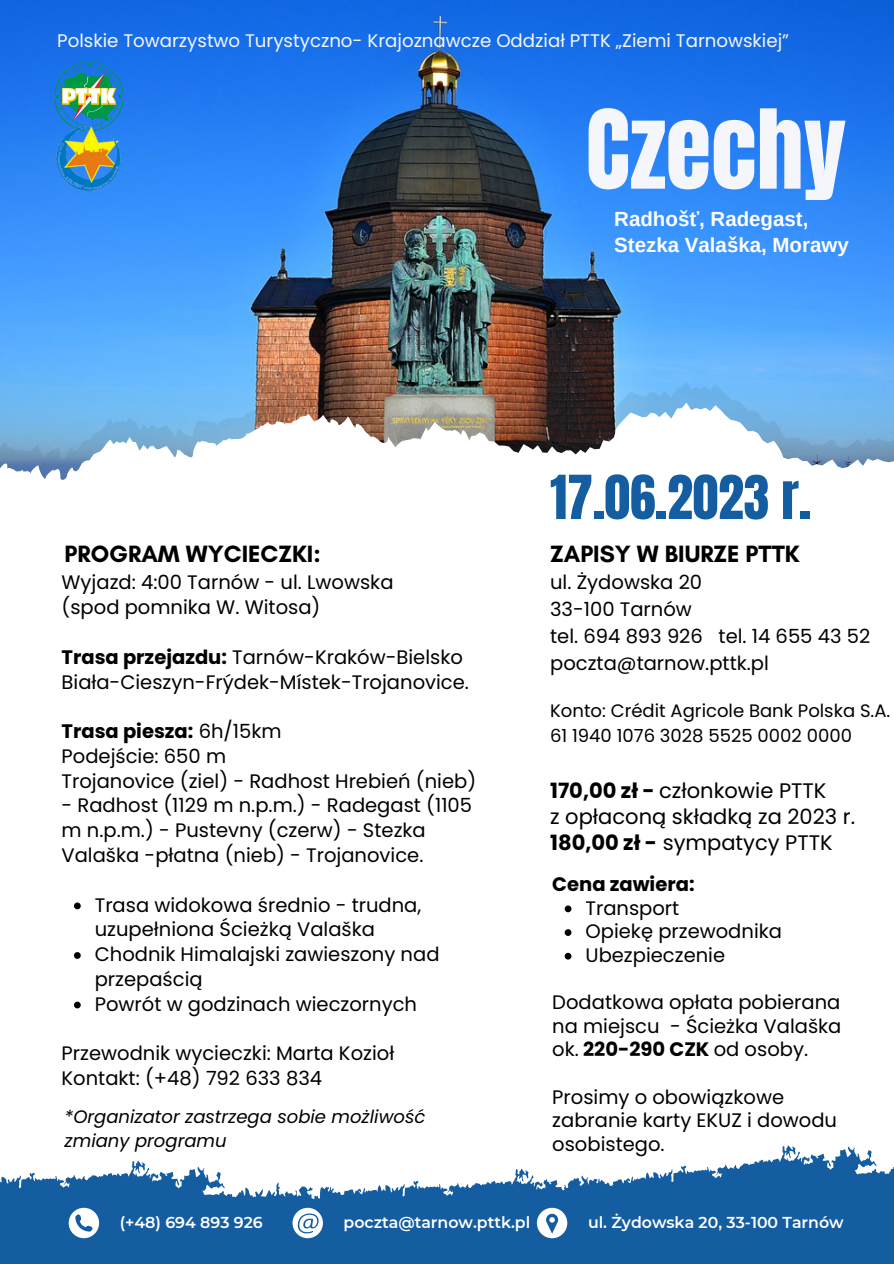
<style>
.page{position:relative;width:894px;height:1264px;background:#fff}
.page>*{position:absolute;margin:0;border:0;box-sizing:border-box;transform-origin:0 0}
.t1{font:92.85px "Anton";color:#f4f6fc}
.t2{font:51.6px "Anton";color:#145da0}
.t3{font:700 24px "Glacial Indifference";color:#000}
.t4{font:21px/26px "Poppins";color:#000}
.t5{font:700 20.4px/26px "Arimo";color:#fff}
.t6{font:19.5px/24.8px "Poppins";color:#000}
.t7{font:700 19.5px "Poppins";color:#000}
.t8{font:18.15px "Poppins";color:#f4f6fc}
.t9{font:18px/24.8px "Poppins";color:#000}
.t10{font:italic 18px/24.8px "Poppins";color:#000}
.t11{font:600 15.75px "Montserrat";color:#fff}
.s1{font-weight:700}
</style>
<div class="page">
<img style="left:0;top:0;width:893px;height:382px">
<img style="left:0;top:382px;width:893px;height:20px">
<svg style="left:0;top:402px;width:893px;height:78px"></svg>
<svg style="left:615px;top:1145px;width:278px;height:118px;fill:#145da0"></svg>
<svg style="left:0;top:1160px;width:615px;height:103px;fill:#145da0"></svg>
<svg style="left:69px;top:1207px;width:30px;height:31px"></svg>
<svg style="left:536px;top:1207px;width:31px;height:31px"></svg>
<svg style="left:292px;top:1207px;width:31px;height:31px"></svg>
<img style="left:54px;top:62px;width:70px;height:69px;border-radius:50%">
<img style="left:54px;top:124px;width:70px;height:70px">
<svg style="left:74px;top:902px;width:7px;height:7px"></svg>
<svg style="left:74px;top:952px;width:7px;height:6px"></svg>
<svg style="left:74px;top:1001px;width:7px;height:7px"></svg>
<svg style="left:564px;top:905px;width:7px;height:7px"></svg>
<svg style="left:564px;top:929px;width:7px;height:6px"></svg>
<svg style="left:564px;top:952px;width:7px;height:7px"></svg>
<p class="t8" style="left:57px;top:28px;width:733px">Polskie Towarzystwo Turystyczno- Krajoznawcze Oddział PTTK „Ziemi Tarnowskiej”</p>
<h1 class="t1" style="left:585px;top:83px;width:262px">Czechy</h1>
<p class="t5" style="left:614px;top:206px;width:236px">Radhošť, Radegast,<br>Stezka Valaška, Morawy</p>
<p class="t3" style="left:65px;top:539px;width:257px">PROGRAM WYCIECZKI:</p>
<p class="t6" style="left:62px;top:570px;width:333px">Wyjazd: 4:00 Tarnów - ul. Lwowska (spod pomnika W. Witosa)</p>
<p class="t6" style="left:62px;top:644px;width:409px"><span class="s1">Trasa przejazdu:</span> Tarnów-Kraków-Bielsko<br>Biała-Cieszyn-Frýdek-Místek-Trojanovice.</p>
<p class="t6" style="left:62px;top:719px;width:416px"><span class="s1">Trasa piesza:</span> 6h/15km<br>Podejście: 650 m<br>Trojanovice (ziel) - Radhost Hrebień (nieb)</p>
<p class="t6" style="left:62px;top:793px;width:412px">- Radhost (1129 m n.p.m.) - Radegast (1105 m n.p.m.) - Pustevny (czerw) - Stezka<br>Valaška -płatna (nieb) - Trojanovice.</p>
<p class="t6" style="left:95px;top:892px;width:346px">Trasa widokowa średnio - trudna, uzupełniona Ścieżką Valaška<br>Chodnik Himalajski zawieszony nad przepaścią<br>Powrót w godzinach wieczornych</p>
<p class="t6" style="left:62px;top:1041px;width:334px">Przewodnik wycieczki: Marta Kozioł<br>Kontakt: (+48) 792 633 834</p>
<p class="t10" style="left:65px;top:1103px;width:362px">*Organizator zastrzega sobie możliwość zmiany programu</p>
<h2 class="t2" style="left:550px;top:460px;width:262px">17.06.2023 r.</h2>
<p class="t3" style="left:550px;top:539px;width:251px">ZAPISY W BIURZE PTTK</p>
<p class="t6" style="left:550px;top:569px;width:321px;line-height:27px">ul. Żydowska 20<br>33-100 Tarnów<br>tel. 694 893 926 tel. 14 655 43 52 poczta@tarnow.pttk.pl</p>
<p class="t9" style="left:550px;top:698px;width:341px">Konto: Crédit Agricole Bank Polska S.A.<br>61 1940 1076 3028 5525 0002 0000</p>
<p class="t4" style="left:550px;top:778px;width:306px"><span class="s1">170,00 zł -</span> członkowie PTTK<br>z opłaconą składką za 2023 r.<br><span class="s1">180,00 zł -</span> sympatycy PTTK</p>
<p class="t7" style="left:552px;top:870px;width:144px">Cena zawiera:</p>
<p class="t6" style="left:585px;top:895px;width:198px;line-height:23.7px">Transport<br>Opiekę przewodnika<br>Ubezpieczenie</p>
<p class="t6" style="left:552px;top:990px;width:290px;line-height:23.7px;text-align:justify">Dodatkowa opłata pobierana na miejscu - Ścieżka Valaška ok. <span class="s1">220-290 CZK</span> od osoby.</p>
<p class="t6" style="left:552px;top:1085px;width:286px;line-height:23.7px">Prosimy o obowiązkowe zabranie karty EKUZ i dowodu osobistego.</p>
<p class="t11" style="left:120px;top:1212px;width:144px">(+48) 694 893 926</p>
<p class="t11" style="left:343px;top:1212px;width:188px">poczta@tarnow.pttk.pl</p>
<p class="t11" style="left:588px;top:1212px;width:257px">ul. Żydowska 20, 33-100 Tarnów</p>
</div>
